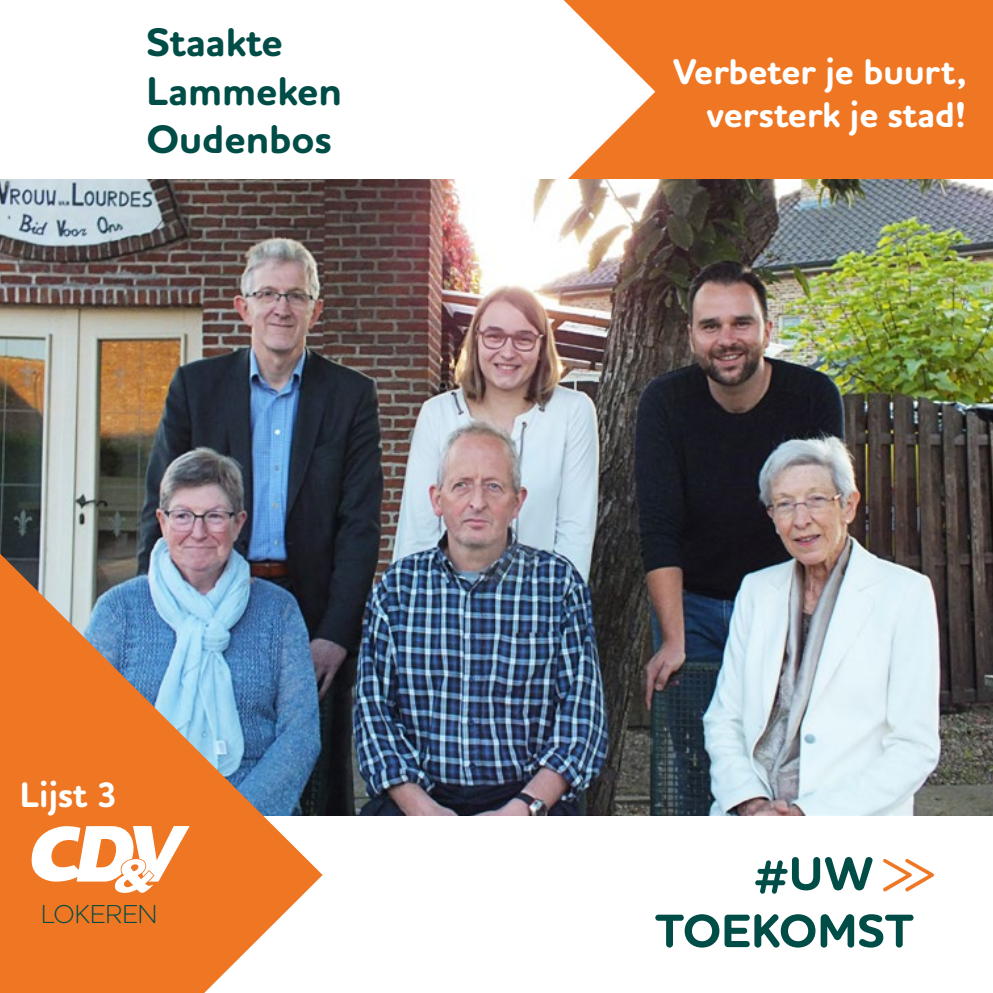
<style>
.page{position:relative;width:993px;height:993px;background:#fff}
.page>*{position:absolute;margin:0;border:0;box-sizing:border-box;transform-origin:0 0}
.t1{font:700 40.6px/48.6px "Houschka Rounded";color:#004c46}
.t2{font:700 36.23px/43.6px "Houschka Rounded";color:#fff;text-align:right}
.t3{font:700 35.88px "Houschka Rounded";color:#fff}
.t4{font:300 26.43px "Houschka Rounded";color:#004c46}
</style>
<div class="page">
<div style="left:0;top:0;width:992px;height:179px;background:#ef7622"></div>
<div style="left:0;top:0;width:655px;height:179px;background:#fff"></div>
<img style="left:0;top:179px;width:992px;height:636px">
<svg style="left:0;top:553px;width:322px;height:439px;background:#bc8866"></svg>
<svg style="left:32px;top:825px;width:157px;height:67px"></svg>
<svg style="left:755px;top:857px;width:117px;height:36px"></svg>
<svg style="left:655px;top:914px;width:258px;height:33px"></svg>
<svg style="left:883px;top:859px;width:50px;height:32px"></svg>
<p class="t1" style="left:146px;top:19px;width:197px">Staakte<br>Lammeken<br>Oudenbos</p>
<p class="t3" style="left:20px;top:771px;width:100px">Lijst 3</p>
<p class="t4" style="left:41px;top:896px;width:118px">LOKEREN</p>
<p class="t2" style="left:672px;top:50px;width:295px">Verbeter je buurt, versterk je stad!</p>
</div>
